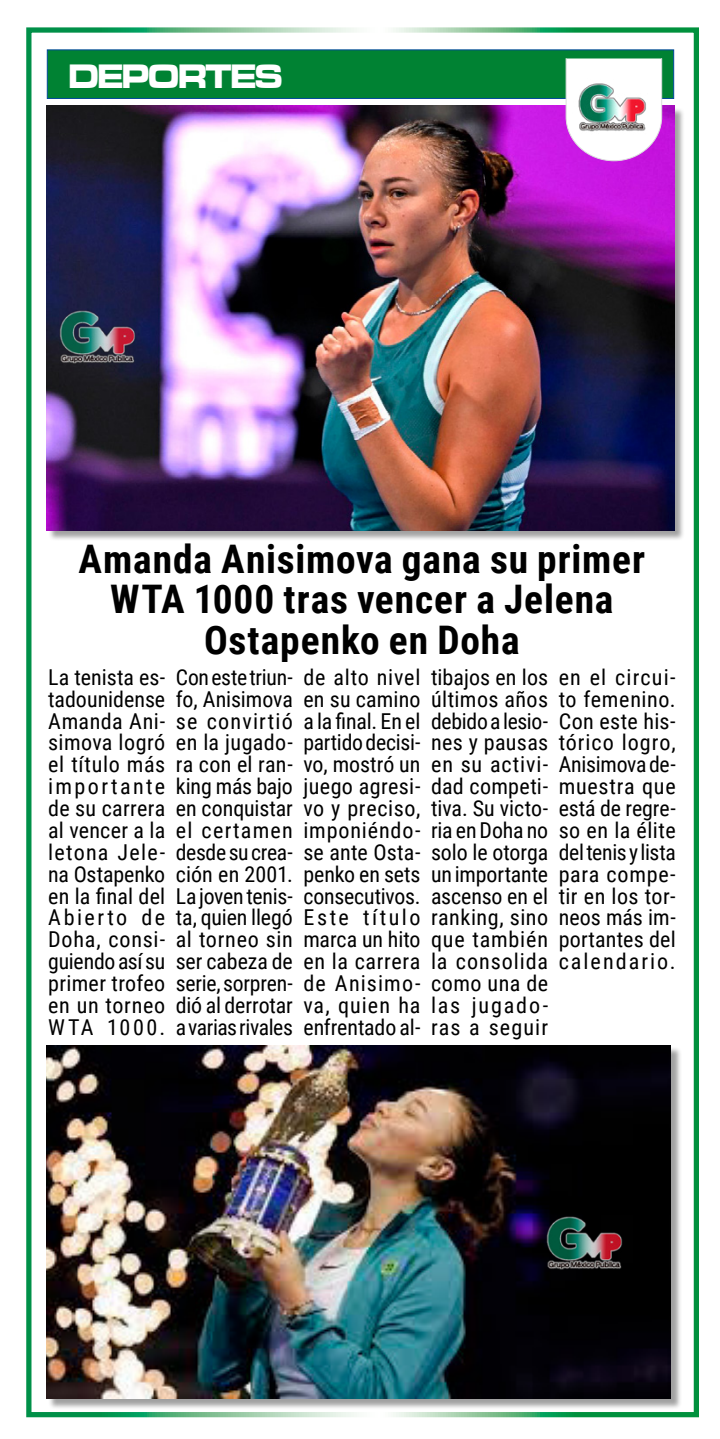
<style>
.page{position:relative;width:720px;height:1439px;background:#fff}
.page>*{position:absolute;margin:0;border:0;box-sizing:border-box;transform-origin:0 0}
.t1{font:700 39.38px/40.2px "Roboto Condensed";letter-spacing:.02em;color:#000;text-align:center}
.t2{font:35px "Microgramma D Bold Exte";letter-spacing:-.03em;color:#fff;scale:.9 1}
.t3{font:21.88px/21.9px "Roboto Condensed";letter-spacing:.02em;color:#000;text-align:justify}
</style>
<div class="page">
<div style="left:26px;top:27px;width:672px;height:1390px;border:5px solid #fff"></div>
<div style="left:48px;top:107px;width:636px;height:434px;background:#000;opacity:.37"></div>
<img style="left:47px;top:106px;width:626px;height:424px">
<div style="left:48px;top:1046px;width:633px;height:363px;background:#000;opacity:.37"></div>
<img style="left:47px;top:1045px;width:623px;height:353px">
<img style="left:46px;top:280px;width:108px;height:110px">
<img style="left:531px;top:1186px;width:110px;height:110px">
<div style="left:47px;top:49px;width:626px;height:50px;background:#008233;border:1px solid #00499a"></div>
<svg style="left:565px;top:58px;width:96px;height:103px"></svg>
<h2 class="t2" style="left:68px;top:53px;width:239px">DEPORTES</h2>
<h1 class="t1" style="left:78px;top:537px;width:568px">Amanda Anisimova gana su primer<br>WTA 1000 tras vencer a Jelena<br>Ostapenko en Doha</h1>
<p class="t3" style="left:48px;top:665px;width:119px">La tenista es&shy;tadounidense Amanda Ani&shy;simova logró el título más importante de su carrera al vencer a la letona Jele&shy;na Ostapenko en la final del Abierto de Doha, consi&shy;guiendo así su primer trofeo en un torneo WTA 1000.</p>
<p class="t3" style="left:176px;top:665px;width:119px">Con este triun&shy;fo, Anisimova se convirtió en la jugado&shy;ra con el ran&shy;king más bajo en conquistar el certamen desde su crea&shy;ción en 2001.<br>La joven tenis&shy;ta, quien llegó al torneo sin ser cabeza de serie, sorpren&shy;dió al derrotar a varias rivales</p>
<p class="t3" style="left:303px;top:665px;width:119px">de alto nivel en su camino a la final. En el partido decisi&shy;vo, mostró un juego agresi&shy;vo y preciso, imponiéndo&shy;se ante Osta&shy;penko en sets consecutivos.<br>Este título marca un hito en la carrera de Anisimo&shy;va, quien ha enfrentado al-</p>
<p class="t3" style="left:431px;top:665px;width:119px">tibajos en los últimos años debido a lesio&shy;nes y pausas en su activi&shy;dad competi&shy;tiva. Su victo&shy;ria en Doha no solo le otorga un importante ascenso en el ranking, sino que también la consolida como una de las jugado&shy;ras a seguir</p>
<p class="t3" style="left:558px;top:665px;width:119px">en el circui&shy;to femenino.<br>Con este his&shy;tórico logro, Anisimova de&shy;muestra que está de regre&shy;so en la élite del tenis y lista para compe&shy;tir en los tor&shy;neos más im&shy;portantes del calendario.</p>
</div>
